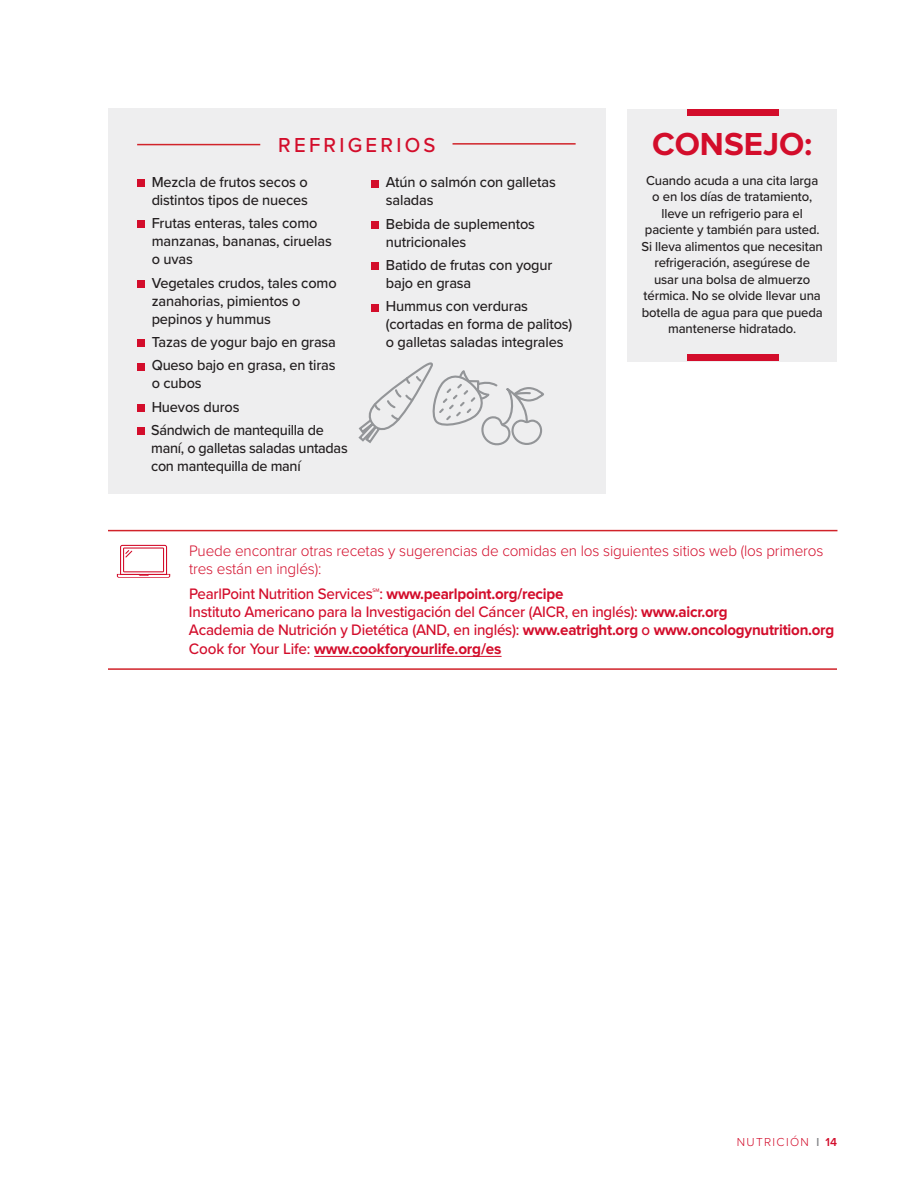
<style>
.page{position:relative;width:918px;height:1188px;background:#fff}
.page>*{position:absolute;margin:0;border:0;box-sizing:border-box;transform-origin:0 0}
.t1{font:700 33px "Proxima Nova";color:#d30d2b}
.Body_text{font:500 21px "Proxima Nova";letter-spacing:.16em;color:#d30d2b}
.resource_text2{font:500 15.75px "Proxima Nova";letter-spacing:-.015em;color:#d30d2b;scale:.96 1}
.resource_text2-2{font:300 15.75px/18px "Proxima Nova";letter-spacing:-.01em;color:#d30d2b}
.resource_text2-3{font:700 15.75px "Proxima Nova";letter-spacing:-.01em;color:#d30d2b}
.Body_text-2{font:500 15px/18px "Proxima Nova";letter-spacing:-.01em;color:#231f20}
.Body_text-3{font:500 15px/18px "Proxima Nova";letter-spacing:-.01em;color:#231f20;scale:.96 1}
.Body_text-4{font:500 13.5px/16.5px "Proxima Nova";letter-spacing:-.01em;color:#231f20;text-align:center}
.t2{font:300 12px "Proxima Nova";letter-spacing:.11em;color:#d30d2b}
.s1{font-weight:700}
.s2{font-weight:500}
.s3{font-weight:600;color:#808285}
.s4{font-weight:600}
</style>
<div class="page">
<div style="left:627px;top:109px;width:210px;height:253px;background:#eeeeef"></div>
<div style="left:688px;top:354px;width:91px;height:7px;background:#d30d2b"></div>
<div style="left:687px;top:109px;width:92px;height:7px;background:#d30d2b"></div>
<div style="left:108px;top:108px;width:498px;height:386px;background:#eeeeef"></div>
<hr style="left:137px;top:144px;width:123px;height:1px;background:#d1232a">
<hr style="left:453px;top:143px;width:123px;height:2px;background:#d1232a">
<div style="left:137px;top:179px;width:8px;height:8px;background:#d30d2b"></div>
<div style="left:137px;top:221px;width:8px;height:7px;background:#d30d2b"></div>
<div style="left:137px;top:280px;width:8px;height:8px;background:#d30d2b"></div>
<div style="left:137px;top:340px;width:8px;height:7px;background:#d30d2b"></div>
<div style="left:137px;top:363px;width:8px;height:7px;background:#d30d2b"></div>
<div style="left:137px;top:404px;width:8px;height:8px;background:#d30d2b"></div>
<div style="left:137px;top:428px;width:8px;height:7px;background:#d30d2b"></div>
<div style="left:371px;top:180px;width:8px;height:7px;background:#d30d2b"></div>
<div style="left:371px;top:221px;width:8px;height:8px;background:#d30d2b"></div>
<div style="left:371px;top:263px;width:8px;height:7px;background:#d30d2b"></div>
<div style="left:371px;top:304px;width:8px;height:7px;background:#d30d2b"></div>
<svg style="left:358px;top:362px;width:186px;height:84px"></svg>
<svg style="left:117px;top:545px;width:53px;height:33px"></svg>
<hr style="left:108px;top:530px;width:729px;height:1px;background:#d1232a">
<hr style="left:108px;top:668px;width:729px;height:2px;background:#d1232a">
<hr style="left:314px;top:656px;width:188px;height:1px;background:#d30d2b">
<p class="Body_text" style="left:278px;top:129px;width:159px">REFRIGERIOS</p>
<p class="t1" style="left:652px;top:129px;width:162px">CONSEJO:</p>
<p class="Body_text-2" style="left:152px;top:172px;width:158px">Mezcla de frutos secos o distintos tipos de nueces</p>
<p class="Body_text-2" style="left:152px;top:214px;width:182px">Frutas enteras, tales como manzanas, bananas, ciruelas o uvas</p>
<p class="Body_text-2" style="left:152px;top:273px;width:186px">Vegetales crudos, tales como zanahorias, pimientos o pepinos y hummus</p>
<p class="Body_text-2" style="left:152px;top:332px;width:186px">Tazas de yogur bajo en grasa</p>
<p class="Body_text-2" style="left:152px;top:356px;width:186px">Queso bajo en grasa, en tiras o cubos</p>
<p class="Body_text-2" style="left:152px;top:397px;width:89px">Huevos duros</p>
<p class="Body_text-3" style="left:151px;top:421px;width:206px">Sándwich de mantequilla de maní, o galletas saladas untadas con mantequilla de maní</p>
<p class="Body_text-4" style="left:642px;top:171px;width:183px">Cuando acuda a una cita larga o en los días de tratamiento, lleve un refrigerio para el paciente y también para usted.<br>Si lleva alimentos que necesitan refrigeración, asegúrese de usar una bolsa de almuerzo térmica. No se olvide llevar una botella de agua para que pueda mantenerse hidratado.</p>
<p class="Body_text-2" style="left:386px;top:173px;width:171px">Atún o salmón con galletas saladas</p>
<p class="Body_text-2" style="left:386px;top:214px;width:151px">Bebida de suplementos nutricionales</p>
<p class="Body_text-2" style="left:386px;top:255px;width:168px">Batido de frutas con yogur bajo en grasa</p>
<p class="Body_text-2" style="left:386px;top:297px;width:188px">Hummus con verduras (cortadas en forma de palitos) o galletas saladas integrales</p>
<p class="resource_text2-2" style="left:189px;top:542px;width:636px">Puede encontrar otras recetas y sugerencias de comidas en los siguientes sitios web (los primeros tres están en inglés):</p>
<p class="resource_text2" style="left:189px;top:582px;width:391px">PearlPoint Nutrition Services℠: <span class="s1">www.pearlpoint.org/recipe</span></p>
<p class="resource_text2" style="left:189px;top:600px;width:563px">Instituto Americano para la Investigación del Cáncer (AICR, en inglés): <span class="s1">www.aicr.org</span></p>
<p class="resource_text2" style="left:189px;top:618px;width:674px">Academia de Nutrición y Dietética (AND, en inglés): <span class="s1">www.eatright.org</span> o <span class="s1">www.oncologynutrition.org</span></p>
<p class="resource_text2-3" style="left:189px;top:642px;width:314px"><span class="s2">Cook for Your Life:</span> www.cookforyourlife.org/es</p>
<p class="t2" style="left:737px;top:1137px;width:102px">NUTRICIÓN <span class="s3">l</span> <span class="s4">14</span></p>
</div>
